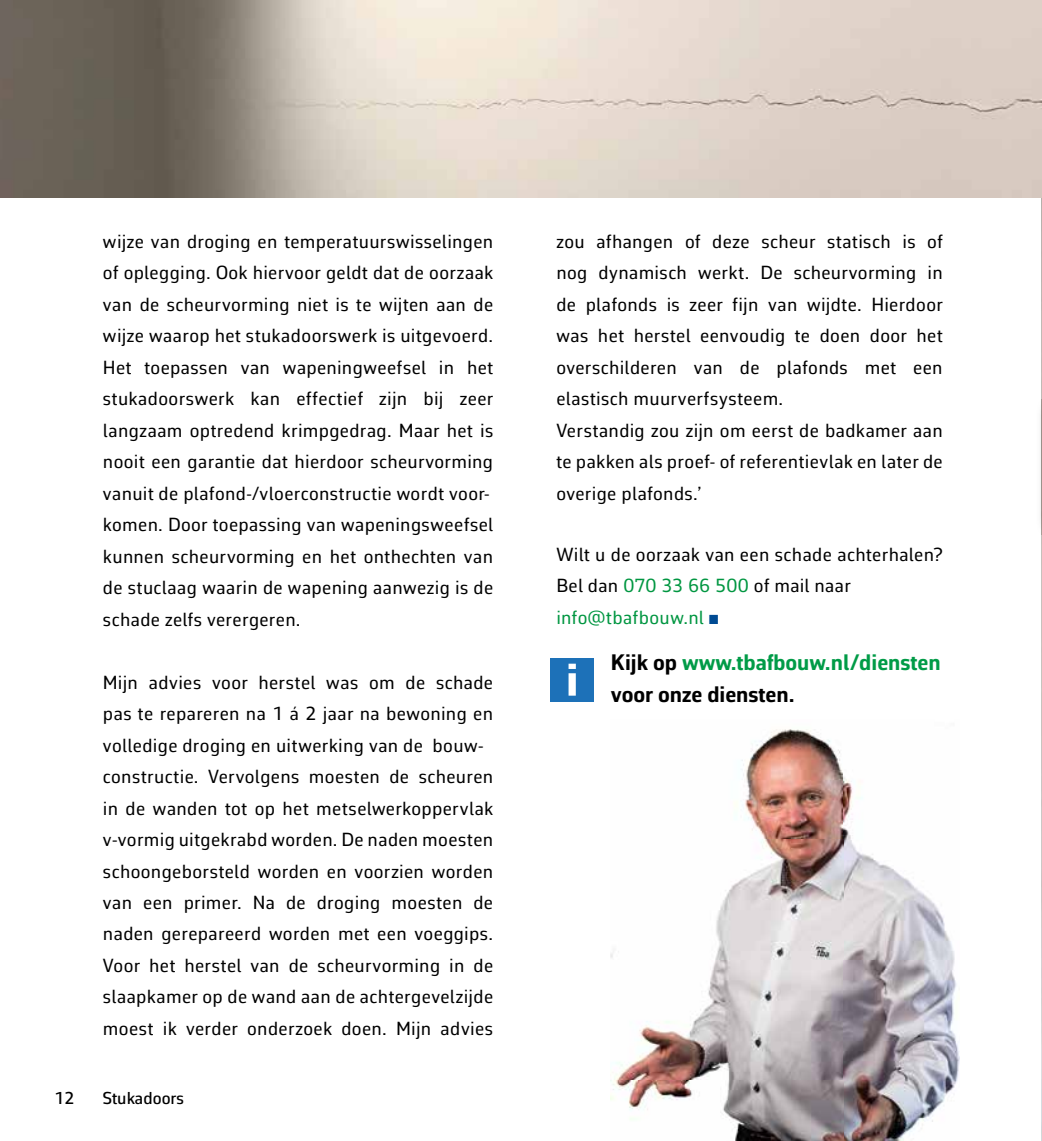
<style>
.page{position:relative;width:1042px;height:1141px;background:#fff}
.page>*{position:absolute;margin:0;border:0;box-sizing:border-box;transform-origin:0 0}
.t1{font:700 22.75px/31.5px "Corbeau Pro";color:#009b47}
.t2{font:19.25px/31.5px "Corbeau Pro";letter-spacing:.02em;color:#000}
.t3{font:500 17.5px "Corbeau Pro";color:#000}
.s1{color:#009641}
.s2{color:#004b93}
.s3{color:#000}
</style>
<div class="page">
<img style="left:1041px;top:0;width:1px;height:1141px">
<img style="left:610px;top:729px;width:350px;height:412px">
<div style="left:550px;top:658px;width:44px;height:43px;background:#1d71b8"></div>
<svg style="left:568px;top:664px;width:8px;height:32px"></svg>
<img style="left:1040px;top:399px;width:2px;height:136px">
<hr style="left:1041px;top:406px;width:1px;height:115px;background:#fff">
<img style="left:0;top:0;width:1041px;height:197px">
<p class="t2" style="left:103px;top:225px;width:392px">wijze van droging en temperatuurswisselingen of oplegging. Ook hiervoor geldt dat de oorzaak van de scheurvorming niet is te wijten aan de wijze waarop het stukadoorswerk is uitgevoerd.<br>Het toepassen van wapeningweefsel in het stukadoorswerk kan effectief zijn bij zeer langzaam optredend krimpgedrag. Maar het is nooit een garantie dat hierdoor scheurvorming vanuit de plafond-/vloerconstructie wordt voor&shy;komen. Door toepassing van wapeningsweefsel kunnen scheurvorming en het onthechten van de stuclaag waarin de wapening aanwezig is de schade zelfs verergeren.</p>
<p class="t2" style="left:103px;top:666px;width:392px">Mijn advies voor herstel was om de schade pas te repareren na 1 á 2 jaar na bewoning en volledige droging en uitwerking van de bouw&shy;constructie. Vervolgens moesten de scheuren in de wanden tot op het metselwerkoppervlak v-vormig uitgekrabd worden. De naden moesten schoongeborsteld worden en voorzien worden van een primer. Na de droging moesten de naden gerepareerd worden met een voeggips.<br>Voor het herstel van de scheurvorming in de slaapkamer op de wand aan de achtergevelzijde moest ik verder onderzoek doen. Mijn advies</p>
<p class="t3" style="left:54px;top:1086px;width:22px">12</p>
<p class="t3" style="left:103px;top:1086px;width:83px">Stukadoors</p>
<p class="t2" style="left:556px;top:225px;width:388px">zou afhangen of deze scheur statisch is of nog dynamisch werkt. De scheurvorming in de plafonds is zeer fijn van wijdte. Hierdoor was het herstel eenvoudig te doen door het overschilderen van de plafonds met een elastisch muurverfsysteem.<br>Verstandig zou zijn om eerst de badkamer aan te pakken als proef- of referentievlak en later de overige plafonds.’</p>
<p class="t2" style="left:556px;top:538px;width:388px">Wilt u de oorzaak van een schade achterhalen?<br>Bel dan <span class="s1">070 33 66 500</span> of mail naar <span class="s1">info@tbafbouw.nl</span> <span class="s2">◼</span></p>
<p class="t1" style="left:611px;top:646px;width:331px"><span class="s3">Kijk op</span> www.tbafbouw.nl/diensten <span class="s3">voor onze diensten.</span></p>
</div>
